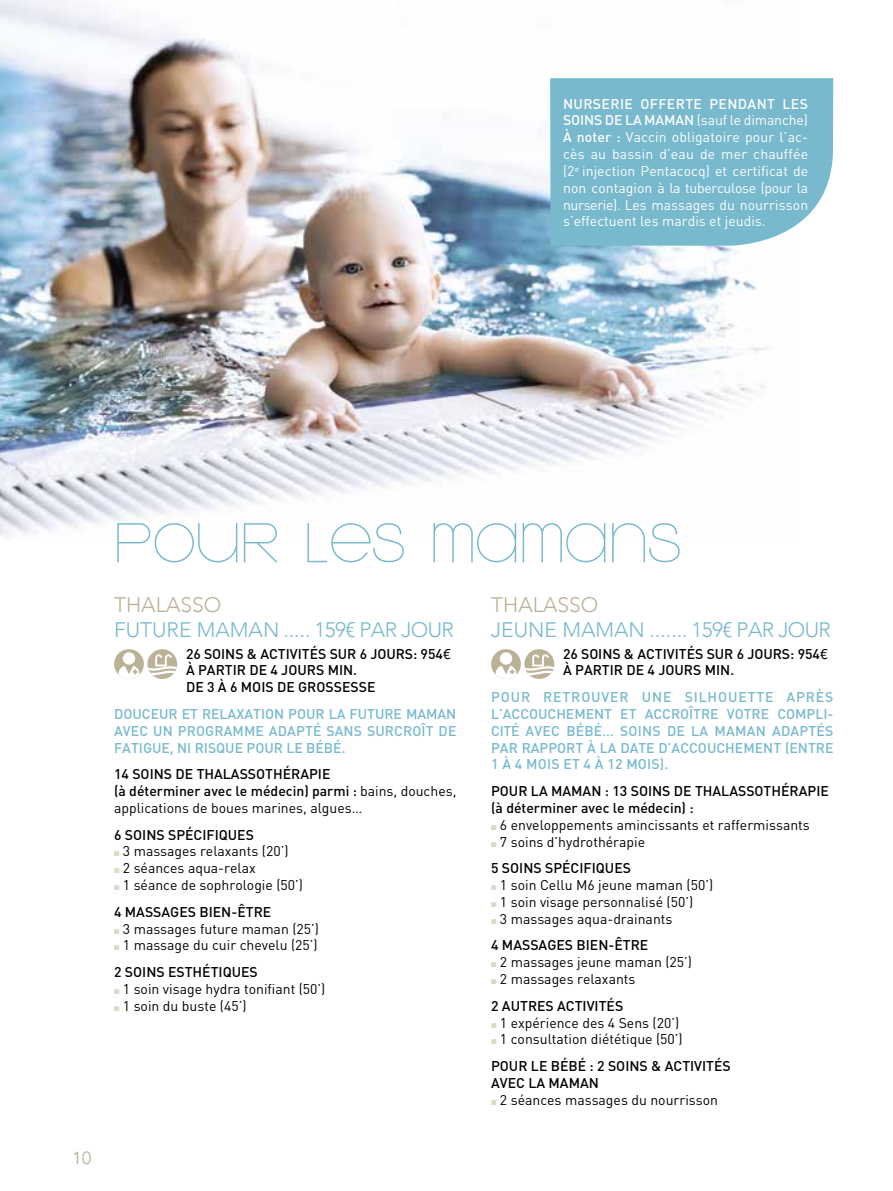
<style>
.page{position:relative;width:893px;height:1191px;background:#fff}
.page>*{position:absolute;margin:0;border:0;box-sizing:border-box;transform-origin:0 0}
.t1{font:73.5px "Kravitz";letter-spacing:.015em;color:#78b9ce}
.t2{font:300 21px "Avenir";color:#78b9ce}
.t3{font:300 21px "Avenir";color:#bbb196}
.t4{font:17.5px "Avenir";color:#bbb196}
.t5{font:14px/26.8px "DIN";color:#000}
.t6{font:500 14px/16.8px "DIN";color:#000}
.t7{font:500 14px/16.8px "DIN";color:#78b9ce;text-align:justify}
.t8{font:14px/16.8px "DIN";color:#fff;text-align:justify}
.s1{font-weight:500}
.s2{font-family:"Avenir"}
.s3{font-weight:400}
.s4{color:#ddd7c7}
</style>
<div class="page">
<img style="left:0;top:0;width:768px;height:536px">
<svg style="left:147px;top:649px;width:30px;height:30px"></svg>
<svg style="left:148px;top:654px;width:29px;height:21px"></svg>
<div style="left:114px;top:649px;width:30px;height:30px;background:#bbb196;border-radius:50%"></div>
<div style="left:123px;top:652px;width:12px;height:12px;background:#fff;border-radius:50%"></div>
<svg style="left:118px;top:666px;width:22px;height:13px"></svg>
<svg style="left:524px;top:649px;width:30px;height:30px"></svg>
<svg style="left:525px;top:654px;width:29px;height:21px"></svg>
<svg style="left:491px;top:649px;width:30px;height:30px"></svg>
<div style="left:500px;top:652px;width:12px;height:12px;background:#fff;border-radius:50%"></div>
<svg style="left:495px;top:665px;width:22px;height:14px"></svg>
<svg style="left:544px;top:78px;width:290px;height:168px;background:#7fbcd0"></svg>
<p class="t8" style="left:563px;top:95px;width:247px"><span class="s1">NURSERIE OFFERTE PENDANT LES SOINS DE LA MAMAN</span> (sauf le dimanche)<br><span class="s1">À noter :</span> Vaccin obligatoire pour l’ac&shy;cès au bassin d’eau de mer chauffée (2<sup>e</sup> injection Pentacocq) et certificat de non contagion à la tuberculose (pour la nurserie). Les massages du nourrisson s’effectuent les mardis et jeudis.</p>
<p class="t4" style="left:72px;top:1148px;width:21px">10</p>
<h1 class="t1" style="left:114px;top:503px;width:567px">POUR LES MAMANS</h1>
<h2 class="t3" style="left:114px;top:592px;width:109px">THALASSO</h2>
<h2 class="t2" style="left:114px;top:617px;width:341px">FUTURE MAMAN ..... 159€ PAR JOUR</h2>
<p class="t6" style="left:186px;top:644px;width:266px">26 SOINS &amp; ACTIVITÉS SUR 6 JOURS: 954<span class="s2">€<br></span>À PARTIR DE 4 JOURS MIN.<br>DE 3 À 6 MOIS DE GROSSESSE</p>
<p class="t7" style="left:114px;top:705px;width:344px">DOUCEUR ET RELAXATION POUR LA FUTURE MAMAN AVEC UN PROGRAMME ADAPTÉ SANS SURCROÎT DE FATIGUE, NI RISQUE POUR LE BÉBÉ.</p>
<p class="t6" style="left:114px;top:765px;width:344px">14 SOINS DE THALASSOTHÉRAPIE<br>(à déterminer avec le médecin) parmi : <span class="s3">bains, douches, applications de boues marines, algues…</span></p>
<p class="t6" style="left:114px;top:825px;width:141px">6 SOINS SPÉCIFIQUES</p>
<p class="t5" style="left:114px;top:837px;width:176px"><span class="s4">■</span> 3 massages relaxants (20’)</p>
<p class="t5" style="left:114px;top:854px;width:143px"><span class="s4">■</span> 2 séances aqua-relax</p>
<p class="t5" style="left:114px;top:871px;width:190px"><span class="s4">■</span> 1 séance de sophrologie (50’)<br><span class="s1">4 MASSAGES BIEN-ÊTRE</span></p>
<p class="t5" style="left:114px;top:915px;width:206px"><span class="s4">■</span> 3 massages future maman (25’)</p>
<p class="t5" style="left:114px;top:931px;width:205px"><span class="s4">■</span> 1 massage du cuir chevelu (25’)<br><span class="s1">2 SOINS ESTHÉTIQUES</span></p>
<p class="t5" style="left:114px;top:975px;width:213px"><span class="s4">■</span> 1 soin visage hydra tonifiant (50’)</p>
<p class="t5" style="left:114px;top:992px;width:134px"><span class="s4">■</span> 1 soin du buste (45’)</p>
<h2 class="t3" style="left:491px;top:592px;width:109px">THALASSO</h2>
<h2 class="t2" style="left:491px;top:617px;width:341px">JEUNE MAMAN ....... 159€ PAR JOUR</h2>
<p class="t6" style="left:563px;top:644px;width:266px">26 SOINS &amp; ACTIVITÉS SUR 6 JOURS: 954<span class="s2">€<br></span>À PARTIR DE 4 JOURS MIN.</p>
<p class="t7" style="left:491px;top:688px;width:344px">POUR RETROUVER UNE SILHOUETTE APRÈS L’ACCOUCHEMENT ET ACCROÎTRE VOTRE COMPLI-CITÉ AVEC BÉBÉ… SOINS DE LA MAMAN ADAPTÉS PAR RAPPORT À LA DATE D’ACCOUCHEMENT (ENTRE 1 À 4 MOIS ET 4 À 12 MOIS).</p>
<p class="t6" style="left:491px;top:782px;width:339px">POUR LA MAMAN : 13 SOINS DE THALASSOTHÉRAPIE (à déterminer avec le médecin) :</p>
<p class="t5" style="left:491px;top:811px;width:320px"><span class="s4">■</span> 6 enveloppements amincissants et raffermissants</p>
<p class="t5" style="left:491px;top:828px;width:155px"><span class="s4">■</span> 7 soins d’hydrothérapie<br><span class="s1">5 SOINS SPÉCIFIQUES</span></p>
<p class="t5" style="left:491px;top:871px;width:224px"><span class="s4">■</span> 1 soin Cellu M6 jeune maman (50’)</p>
<p class="t5" style="left:491px;top:888px;width:204px"><span class="s4">■</span> 1 soin visage personnalisé (50’)</p>
<p class="t5" style="left:491px;top:905px;width:183px"><span class="s4">■</span> 3 massages aqua-drainants<br><span class="s1">4 MASSAGES BIEN-ÊTRE</span></p>
<p class="t5" style="left:491px;top:948px;width:202px"><span class="s4">■</span> 2 massages jeune maman (25’)</p>
<p class="t5" style="left:491px;top:965px;width:146px"><span class="s4">■</span> 2 massages relaxants<br><span class="s1">2 AUTRES ACTIVITÉS</span></p>
<p class="t5" style="left:491px;top:1008px;width:190px"><span class="s4">■</span> 1 expérience des 4 Sens (20’)</p>
<p class="t5" style="left:491px;top:1025px;width:241px"><span class="s4">■</span> 1 consultation diététique (50’)<br><span class="s1">POUR LE BÉBÉ : 2 SOINS &amp; ACTIVITÉS</span></p>
<p class="t6" style="left:491px;top:1074px;width:109px">AVEC LA MAMAN</p>
<p class="t5" style="left:491px;top:1086px;width:228px"><span class="s4">■</span> 2 séances massages du nourrisson</p>
</div>
